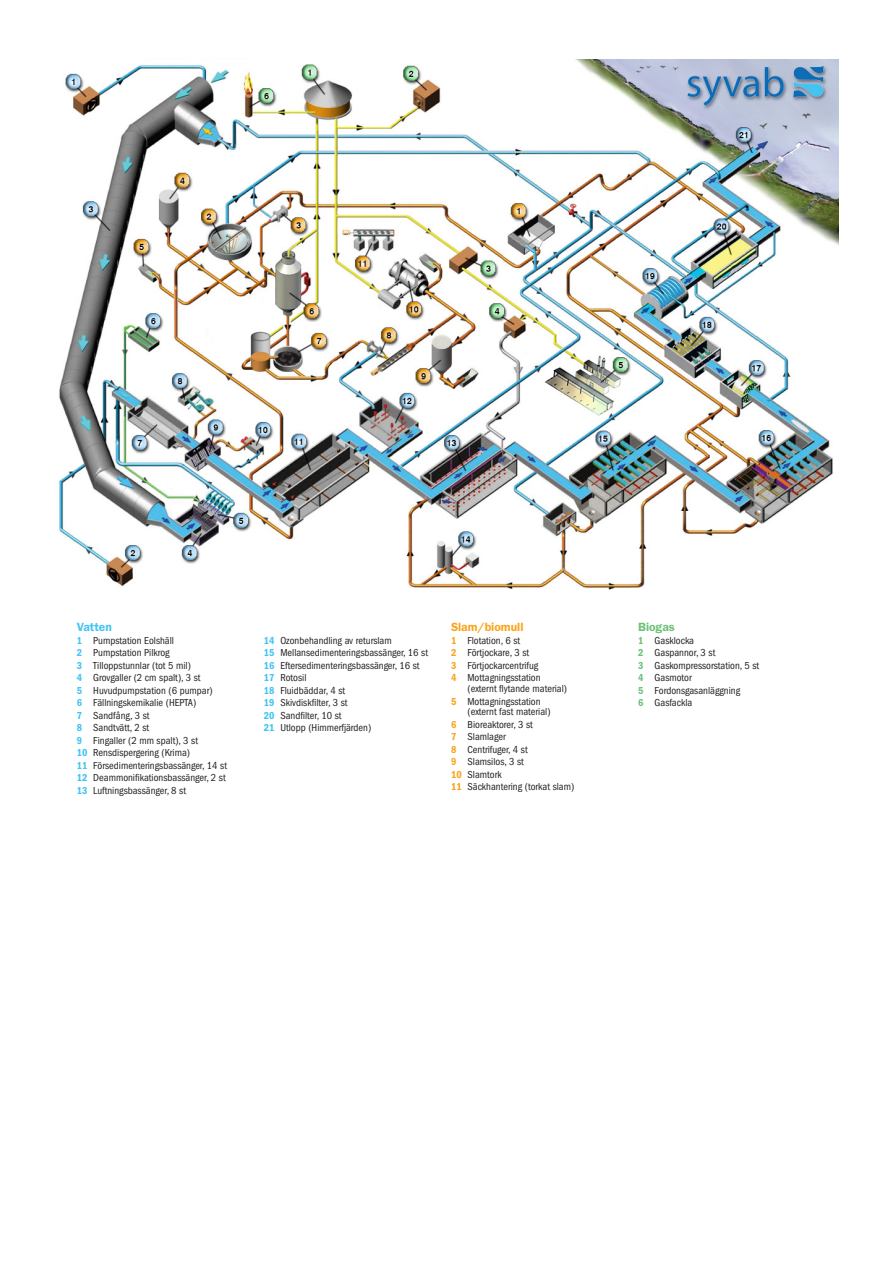
<style>
.page{position:relative;width:893px;height:1263px;background:#fff}
.page>*{position:absolute;margin:0;border:0;box-sizing:border-box;transform-origin:0 0}
.Fakta{font:600 12px "ITC Franklin Gothic Std";color:#f9a51e}
.Fakta-2{font:600 12px "ITC Franklin Gothic Std";color:#44c4f2}
.Fakta-3{font:600 12px "ITC Franklin Gothic Std";color:#6dc279}
.Fakta-4{font:condensed 10.5px/10.8px "ITC Franklin Gothic Std";color:#231f20}
.s1{font-family:"ITC Franklin Gothic Std Dm Cd";font-stretch:normal;color:#44c4f2}
.s2{font-family:"ITC Franklin Gothic Std Dm Cd";font-stretch:normal;color:#f9a51e}
.s3{font-family:"ITC Franklin Gothic Std Dm Cd";font-stretch:normal;color:#6dc279}
</style>
<div class="page">
<img style="left:59px;top:60px;width:780px;height:530px">
<p class="Fakta-2" style="left:77px;top:620px;width:37px">Vatten</p>
<p class="Fakta-4" style="left:77px;top:635px;width:99px"><span class="s1">1</span> Pumpstation Eolshäll</p>
<p class="Fakta-4" style="left:77px;top:647px;width:94px"><span class="s1">2</span> Pumpstation Pilkrog</p>
<p class="Fakta-4" style="left:77px;top:660px;width:116px"><span class="s1">3</span> Tilloppstunnlar (tot 5 mil)</p>
<p class="Fakta-4" style="left:77px;top:672px;width:125px"><span class="s1">4</span> Grovgaller (2 cm spalt), 3 st</p>
<p class="Fakta-4" style="left:77px;top:685px;width:137px"><span class="s1">5</span> Huvudpumpstation (6 pumpar)</p>
<p class="Fakta-4" style="left:77px;top:697px;width:121px"><span class="s1">6</span> Fällningskemikalie (HEPTA)</p>
<p class="Fakta-4" style="left:77px;top:710px;width:74px"><span class="s1">7</span> Sandfång, 3 st</p>
<p class="Fakta-4" style="left:77px;top:722px;width:74px"><span class="s1">8</span> Sandtvätt, 2 st</p>
<p class="Fakta-4" style="left:77px;top:735px;width:123px"><span class="s1">9</span> Fingaller (2 mm spalt), 3 st</p>
<p class="Fakta-4" style="left:77px;top:747px;width:115px"><span class="s1">10</span> Rensdispergering (Krima)</p>
<p class="Fakta-4" style="left:77px;top:760px;width:152px"><span class="s1">11</span> Försedimenteringsbassänger, 14 st</p>
<p class="Fakta-4" style="left:77px;top:772px;width:150px"><span class="s1">12</span> Deammonifikationsbassänger, 2 st</p>
<p class="Fakta-4" style="left:77px;top:785px;width:111px"><span class="s1">13</span> Luftningsbassänger, 8 st</p>
<p class="Fakta-4" style="left:264px;top:635px;width:129px"><span class="s1">14</span> Ozonbehandling av returslam</p>
<p class="Fakta-4" style="left:264px;top:647px;width:166px"><span class="s1">15</span> Mellansedimenteringsbassänger, 16 st</p>
<p class="Fakta-4" style="left:264px;top:660px;width:157px"><span class="s1">16</span> Eftersedimenteringsbassänger, 16 st</p>
<p class="Fakta-4" style="left:264px;top:672px;width:44px"><span class="s1">17</span> Rotosil</p>
<p class="Fakta-4" style="left:264px;top:685px;width:83px"><span class="s1">18</span> Fluidbäddar, 4 st</p>
<p class="Fakta-4" style="left:264px;top:697px;width:85px"><span class="s1">19</span> Skivdiskfilter, 3 st</p>
<p class="Fakta-4" style="left:264px;top:710px;width:79px"><span class="s1">20</span> Sandfilter, 10 st</p>
<p class="Fakta-4" style="left:264px;top:722px;width:109px"><span class="s1">21</span> Utlopp (Himmerfjärden)</p>
<p class="Fakta" style="left:451px;top:620px;width:74px">Slam/biomull</p>
<p class="Fakta-4" style="left:451px;top:635px;width:71px"><span class="s2">1</span> Flotation, 6 st</p>
<p class="Fakta-4" style="left:451px;top:647px;width:80px"><span class="s2">2</span> Förtjockare, 3 st</p>
<p class="Fakta-4" style="left:451px;top:660px;width:89px"><span class="s2">3</span> Förtjockarcentrifug</p>
<p class="Fakta-4" style="left:467px;top:672px;width:101px;text-indent:-16px"><span class="s2">4</span> Mottagningsstation (externt flytande material)</p>
<p class="Fakta-4" style="left:467px;top:696px;width:85px;text-indent:-16px"><span class="s2">5</span> Mottagningsstation (externt fast material)</p>
<p class="Fakta-4" style="left:451px;top:719px;width:83px"><span class="s2">6</span> Bioreaktorer, 3 st</p>
<p class="Fakta-4" style="left:451px;top:731px;width:56px"><span class="s2">7</span> Slamlager</p>
<p class="Fakta-4" style="left:451px;top:744px;width:78px"><span class="s2">8</span> Centrifuger, 4 st</p>
<p class="Fakta-4" style="left:451px;top:756px;width:74px"><span class="s2">9</span> Slamsilos, 3 st</p>
<p class="Fakta-4" style="left:451px;top:769px;width:52px"><span class="s2">10</span> Slamtork</p>
<p class="Fakta-4" style="left:451px;top:781px;width:125px"><span class="s2">11</span> Säckhantering (torkat slam)</p>
<p class="Fakta-3" style="left:638px;top:620px;width:38px">Biogas</p>
<p class="Fakta-4" style="left:638px;top:635px;width:58px"><span class="s3">1</span> Gasklocka</p>
<p class="Fakta-4" style="left:638px;top:647px;width:79px"><span class="s3">2</span> Gaspannor, 3 st</p>
<p class="Fakta-4" style="left:638px;top:660px;width:123px"><span class="s3">3</span> Gaskompressorstation, 5 st</p>
<p class="Fakta-4" style="left:638px;top:672px;width:55px"><span class="s3">4</span> Gasmotor</p>
<p class="Fakta-4" style="left:638px;top:685px;width:104px"><span class="s3">5</span> Fordonsgasanläggning</p>
<p class="Fakta-4" style="left:638px;top:697px;width:56px"><span class="s3">6</span> Gasfackla</p>
</div>
